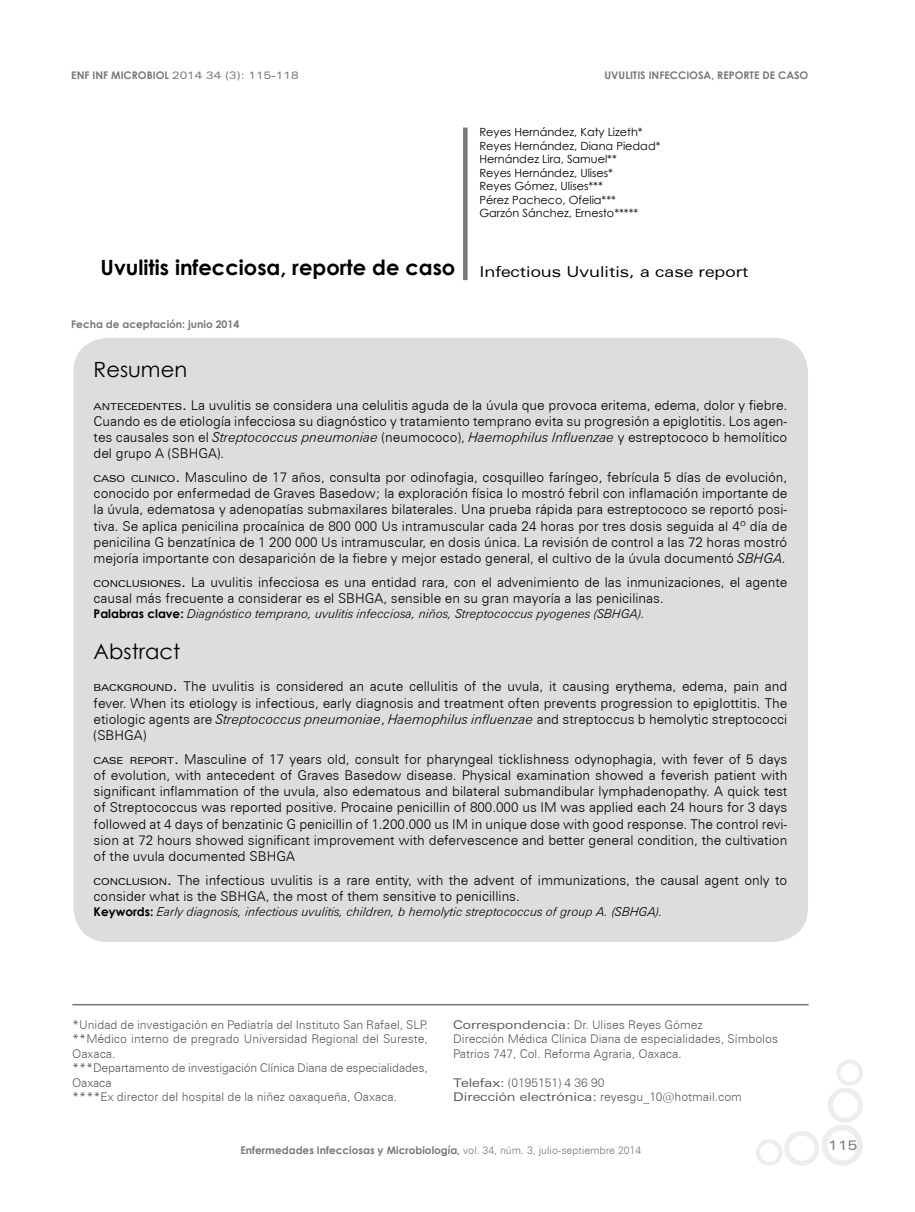
<style>
.page{position:relative;width:915px;height:1212px;background:#fff}
.page>*{position:absolute;margin:0;border:0;box-sizing:border-box;transform-origin:0 0}
.t1{font:700 21px "Century Gothic";color:#000}
.t2{font:21px "Century Gothic";color:#000}
.t3{font:expanded 15px "Zurich BT";color:#000}
.t4{font:300 13.5px/16.2px "Zurich BT";color:#000;text-align:justify}
.t5{font:expanded 13.5px "Zurich BT";color:#77787b}
.t6{font:italic 300 12.3px "Zurich BT";color:#000}
.t7{font:300 12px/14.4px "Zurich BT";color:#58595b}
.t8{font:11.25px/13.5px "Century Gothic";color:#000}
.t9{font:700 10.5px "Century Gothic";color:#77787b}
.t10{font:expanded 10.5px "Zurich BT";color:#77787b}
.s1{font-family:"Century Gothic";font-weight:700;font-stretch:normal}
.s2{font-weight:400;font-stretch:expanded;font-size:9.45px}
.s3{font-weight:400;font-stretch:expanded}
.s4{font-style:italic}
.s5{font-family:"Century Gothic";font-weight:700;font-style:normal;font-size:12px}
.s6{font-family:"Zurich BT";font-weight:300}
</style>
<div class="page">
<svg style="left:756px;top:1059px;width:106px;height:107px"></svg>
<hr style="left:463px;top:128px;width:4px;height:152px;background:#77787b">
<hr style="left:72px;top:1004px;width:736px;height:1px;background:#77787b">
<div style="left:74px;top:338px;width:733px;height:603px;background:#dcddde;border-radius:34px"></div>
<p class="t10" style="left:71px;top:69px;width:229px"><span class="s1">ENF INF MICROBIOL</span> 2014 34 (3): 115-118</p>
<p class="t9" style="left:604px;top:67px;width:205px">UVULITIS INFECCIOSA, REPORTE DE CASO</p>
<h1 class="t1" style="left:101px;top:252px;width:356px">Uvulitis infecciosa, reporte de caso</h1>
<p class="t9" style="left:71px;top:316px;width:169px">Fecha de aceptación: junio 2014</p>
<p class="t8" style="left:479px;top:125px;width:182px">Reyes Hernández, Katy Lizeth*<br>Reyes Hernández, Diana Piedad*<br>Hernández Lira, Samuel**<br>Reyes Hernández, Ulises*<br>Reyes Gómez, Ulises***<br>Pérez Pacheco, Ofelia***<br>Garzón Sánchez, Ernesto*****</p>
<p class="t3" style="left:479px;top:263px;width:270px">Infectious Uvulitis, a case report</p>
<h1 class="t2" style="left:94px;top:355px;width:95px">Resumen</h1>
<p class="t4" style="left:94px;top:397px;width:695px"><span class="s2">ANTECEDENTES</span><span class="s3">.</span> La uvulitis se considera una celulitis aguda de la úvula que provoca eritema, edema, dolor y fiebre.<br>Cuando es de etiología infecciosa su diagnóstico y tratamiento temprano evita su progresión a epiglotitis. Los agen&shy;tes causales son el <span class="s4">Streptococcus pneumoniae</span> (neumococo), <span class="s4">Haemophilus Influenzae</span> y estreptococo b hemolítico del grupo A (SBHGA).</p>
<p class="t4" style="left:94px;top:469px;width:695px"><span class="s2">CASO CLINICO</span><span class="s3">.</span> Masculino de 17 años, consulta por odinofagia, cosquilleo faríngeo, febrícula 5 días de evolución, conocido por enfermedad de Graves Basedow; la exploración física lo mostró febril con inflamación importante de la úvula, edematosa y adenopatías submaxilares bilaterales. Una prueba rápida para estreptococo se reportó posi&shy;tiva. Se aplica penicilina procaínica de 800 000 Us intramuscular cada 24 horas por tres dosis seguida al 4º día de penicilina G benzatínica de 1 200 000 Us intramuscular, en dosis única. La revisión de control a las 72 horas mostró mejoría importante con desaparición de la fiebre y mejor estado general, el cultivo de la úvula documentó <span class="s4">SBHGA.</span></p>
<p class="t4" style="left:94px;top:574px;width:695px"><span class="s2">CONCLUSIONES</span><span class="s3">.</span> La uvulitis infecciosa es una entidad rara, con el advenimiento de las inmunizaciones, el agente causal más frecuente a considerar es el SBHGA, sensible en su gran mayoría a las penicilinas.</p>
<p class="t6" style="left:94px;top:606px;width:552px"><span class="s5">Palabras clave:</span> Diagnóstico temprano, uvulitis infecciosa, niños, Streptococcus pyogenes (SBHGA).</p>
<h1 class="t2" style="left:94px;top:637px;width:88px">Abstract</h1>
<p class="t4" style="left:94px;top:678px;width:695px"><span class="s2">BACKGROUND</span><span class="s3">.</span> The uvulitis is considered an acute cellulitis of the uvula, it causing erythema, edema, pain and fever. When its etiology is infectious, early diagnosis and treatment often prevents progression to epiglottitis. The etiologic agents are <span class="s4">Streptococcus pneumoniae</span>, <span class="s4">Haemophilus influenzae</span> and streptoccus b hemolytic streptococci (SBHGA)</p>
<p class="t4" style="left:94px;top:751px;width:695px"><span class="s2">CASE REPORT</span><span class="s3">.</span> Masculine of 17 years old, consult for pharyngeal ticklishness odynophagia, with fever of 5 days of evolution, with antecedent of Graves Basedow disease. Physical examination showed a feverish patient with significant inflammation of the uvula, also edematous and bilateral submandibular lymphadenopathy. A quick test of Streptococcus was reported positive. Procaine penicillin of 800.000 us IM was applied each 24 hours for 3 days followed at 4 days of benzatinic G penicillin of 1.200.000 us IM in unique dose with good response. The control revi&shy;sion at 72 hours showed significant improvement with defervescence and better general condition, the cultivation of the uvula documented SBHGA</p>
<p class="t4" style="left:94px;top:872px;width:695px"><span class="s2">CONCLUSION</span><span class="s3">.</span> The infectious uvulitis is a rare entity, with the advent of immunizations, the causal agent only to consider what is the SBHGA, the most of them sensitive to penicillins.</p>
<p class="t6" style="left:94px;top:904px;width:570px"><span class="s5">Keywords:</span> Early diagnosis, infectious uvulitis, children, b hemolytic streptococcus of group A. (SBHGA).</p>
<p class="t7" style="left:72px;top:1017px;width:357px"><span class="s3">*</span>Unidad de investigación en Pediatría del Instituto San Rafael, SLP. <span class="s3">**</span>Médico interno de pregrado Universidad Regional del Sureste, Oaxaca.<br><span class="s3">***</span>Departamento de investigación Clínica Diana de especialidades, Oaxaca<br><span class="s3">****</span>Ex director del hospital de la niñez oaxaqueña, Oaxaca.</p>
<p class="t7" style="left:453px;top:1017px;width:326px"><span class="s3">Correspondencia:</span> Dr. Ulises Reyes Gómez<br>Dirección Médica Clínica Diana de especialidades, Símbolos<br>Patrios 747, Col. Reforma Agraria, Oaxaca.</p>
<p class="t7" style="left:453px;top:1075px;width:290px"><span class="s3">Telefax:</span> (0195151) 4 36 90<br><span class="s3">Dirección electrónica:</span> reyesgu_10@hotmail.com</p>
<p class="t9" style="left:240px;top:1142px;width:402px">Enfermedades Infecciosas y Microbiología, <span class="s6">vol. 34, núm. 3, julio-septiembre 2014</span></p>
<p class="t5" style="left:828px;top:1137px;width:31px">115</p>
</div>
